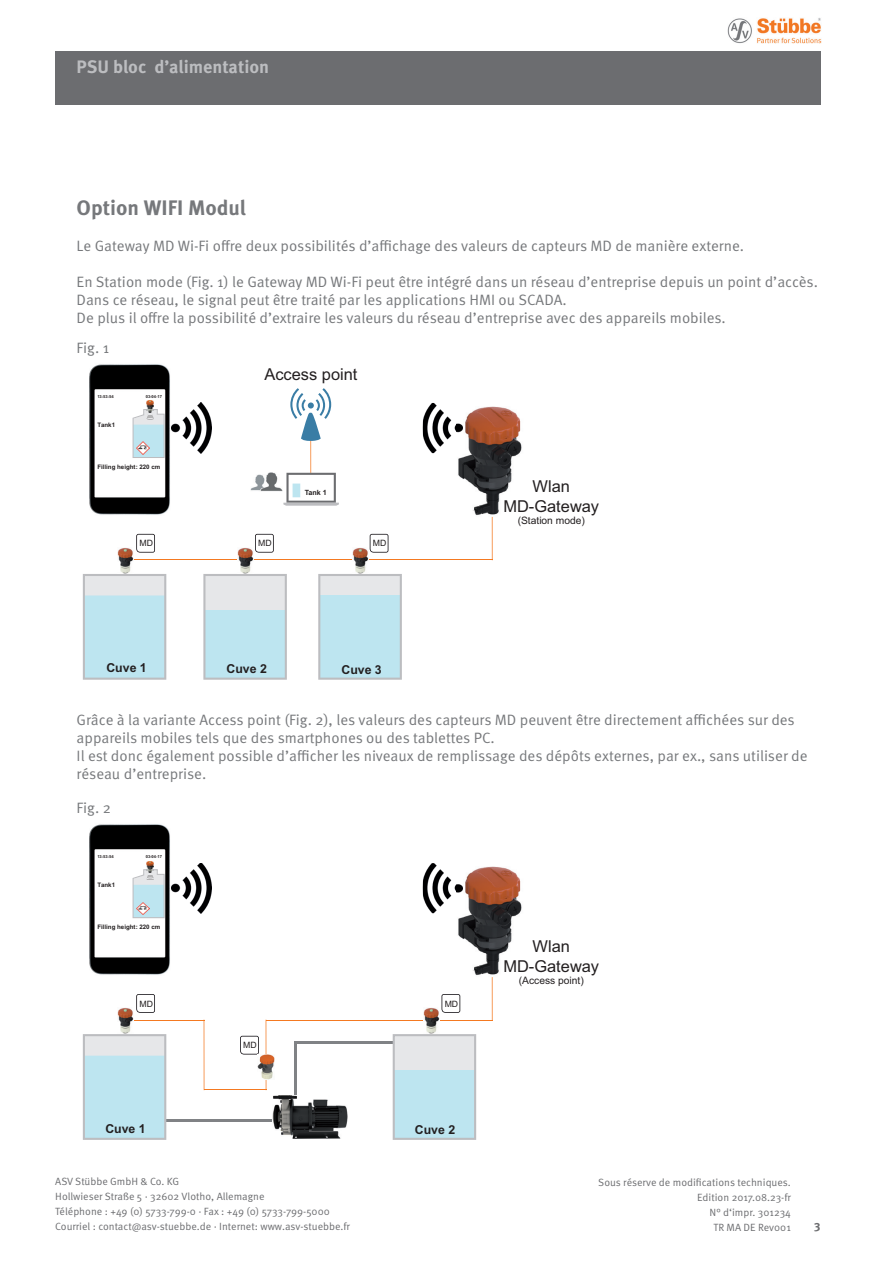
<style>
.page{position:relative;width:893px;height:1263px;background:#fff}
.page>*{position:absolute;margin:0;border:0;box-sizing:border-box;transform-origin:0 0}
.t1{font:700 21px "Meta Pro";color:#76787b}
.t2{font:700 18px "Meta Pro";letter-spacing:-.01em;color:#bcbdc0}
.t3{font:16.35px/19.6px "Arial";color:#231f20;text-align:center}
.t4{font:15px/18px "Meta Pro Norm";color:#76787b}
.t5{font:700 12.3px "Arial";color:#231f20}
.t6{font:700 12px "Meta Pro";color:#6c6d70}
.t7{font:10.5px/15px "Meta Pro Norm";color:#6c6d70}
.t8{font:10.2px "Arial";color:#231f20}
.t9{font:8.7px "Arial";color:#231f20}
.t10{font:700 7.2px "Arial";color:#231f20}
.t11{font:700 6.15px "Arial";color:#231f20}
.t12{font:700 4.05px "Arial";color:#231f20}
</style>
<div class="page">
<div style="left:55px;top:51px;width:766px;height:53px;background:#6c6d70"></div>
<img style="left:728px;top:18px;width:94px;height:26px">
<img style="left:89px;top:364px;width:81px;height:190px">
<svg style="left:133px;top:401px;width:32px;height:57px"></svg>
<hr style="left:128px;top:559px;width:365px;height:1px;background:#f47921">
<svg style="left:83px;top:574px;width:83px;height:106px;background:#c4e2ea"></svg>
<svg style="left:203px;top:574px;width:84px;height:106px;background:#cae2e9"></svg>
<svg style="left:318px;top:574px;width:84px;height:106px;background:#c4e2ea"></svg>
<img style="left:352px;top:548px;width:16px;height:25px">
<img style="left:237px;top:548px;width:16px;height:25px">
<img style="left:118px;top:547px;width:16px;height:26px">
<hr style="left:492px;top:517px;width:1px;height:43px;background:#f47921">
<hr style="left:310px;top:440px;width:1px;height:33px;background:#f47921">
<svg style="left:136px;top:534px;width:19px;height:19px"></svg>
<svg style="left:255px;top:534px;width:19px;height:19px"></svg>
<svg style="left:370px;top:534px;width:18px;height:19px"></svg>
<img style="left:171px;top:403px;width:40px;height:50px">
<img style="left:423px;top:403px;width:34px;height:50px">
<svg style="left:283px;top:473px;width:56px;height:33px"></svg>
<svg style="left:290px;top:388px;width:41px;height:53px"></svg>
<img style="left:251px;top:472px;width:32px;height:19px">
<img style="left:458px;top:406px;width:64px;height:111px">
<img style="left:457px;top:406px;width:5px;height:47px">
<img style="left:505px;top:500px;width:17px;height:15px">
<hr style="left:294px;top:1041px;width:3px;height:81px;background:#808285">
<hr style="left:294px;top:1041px;width:100px;height:3px;background:#808285">
<hr style="left:165px;top:1119px;width:132px;height:3px;background:#808285">
<img style="left:89px;top:824px;width:81px;height:190px">
<svg style="left:133px;top:861px;width:32px;height:57px"></svg>
<hr style="left:128px;top:1020px;width:76px;height:1px;background:#f47921">
<svg style="left:83px;top:1034px;width:83px;height:106px;background:#c4e2ea"></svg>
<svg style="left:393px;top:1034px;width:83px;height:106px;background:#c9e2e9"></svg>
<img style="left:118px;top:1007px;width:16px;height:26px">
<hr style="left:492px;top:977px;width:1px;height:43px;background:#f47921">
<svg style="left:136px;top:994px;width:19px;height:19px"></svg>
<svg style="left:240px;top:1036px;width:19px;height:18px"></svg>
<svg style="left:442px;top:994px;width:18px;height:19px"></svg>
<img style="left:171px;top:863px;width:40px;height:50px">
<img style="left:423px;top:863px;width:34px;height:50px">
<img style="left:273px;top:1095px;width:75px;height:44px">
<hr style="left:266px;top:1020px;width:227px;height:1px;background:#f47921">
<img style="left:424px;top:1008px;width:16px;height:25px">
<hr style="left:266px;top:1020px;width:1px;height:70px;background:#f47921">
<hr style="left:204px;top:1089px;width:62px;height:1px;background:#f47921">
<img style="left:257px;top:1054px;width:18px;height:25px">
<hr style="left:204px;top:1020px;width:1px;height:70px;background:#f47921">
<img style="left:458px;top:866px;width:64px;height:109px">
<img style="left:457px;top:866px;width:5px;height:47px">
<img style="left:505px;top:960px;width:17px;height:15px">
<p class="t2" style="left:77px;top:53px;width:194px">PSU bloc d’alimentation</p>
<h1 class="t1" style="left:77px;top:191px;width:171px">Option WIFI Modul</h1>
<p class="t4" style="left:77px;top:236px;width:669px">Le Gateway MD Wi-Fi offre deux possibilités d’affichage des valeurs de capteurs MD de manière externe.</p>
<p class="t4" style="left:77px;top:272px;width:743px">En Station mode (Fig. 1) le Gateway MD Wi-Fi peut être intégré dans un réseau d’entreprise depuis un point d’accès.<br>Dans ce réseau, le signal peut être traité par les applications HMI ou SCADA.<br>De plus il offre la possibilité d’extraire les valeurs du réseau d’entreprise avec des appareils mobiles.</p>
<p class="t4" style="left:77px;top:338px;width:34px">Fig. 1</p>
<p class="t12" style="left:97px;top:394px;width:18px">13:53:54</p>
<p class="t12" style="left:146px;top:394px;width:18px">03-04-17</p>
<p class="t11" style="left:97px;top:420px;width:19px">Tank1</p>
<p class="t11" style="left:97px;top:462px;width:64px">Filling height: 220 cm</p>
<p class="t3" style="left:264px;top:365px;width:95px">Access point</p>
<p class="t10" style="left:305px;top:488px;width:24px">Tank 1</p>
<p class="t9" style="left:139px;top:538px;width:15px">MD</p>
<p class="t9" style="left:258px;top:538px;width:15px">MD</p>
<p class="t9" style="left:373px;top:538px;width:15px">MD</p>
<p class="t5" style="left:106px;top:660px;width:42px">Cuve 1</p>
<p class="t5" style="left:227px;top:661px;width:42px">Cuve 2</p>
<p class="t5" style="left:341px;top:661px;width:42px">Cuve 3</p>
<p class="t3" style="left:503px;top:476px;width:97px">Wlan<br>MD-Gateway</p>
<p class="t8" style="left:518px;top:514px;width:69px">(Station mode)</p>
<p class="t4" style="left:77px;top:710px;width:733px">Grâce à la variante Access point (Fig. 2), les valeurs des capteurs MD peuvent être directement affichées sur des appareils mobiles tels que des smartphones ou des tablettes PC.<br>Il est donc également possible d’afficher les niveaux de remplissage des dépôts externes, par ex., sans utiliser de réseau d’entreprise.</p>
<p class="t4" style="left:77px;top:798px;width:36px">Fig. 2</p>
<p class="t12" style="left:97px;top:854px;width:18px">13:53:54</p>
<p class="t12" style="left:146px;top:854px;width:18px">03-04-17</p>
<p class="t11" style="left:97px;top:880px;width:19px">Tank1</p>
<p class="t11" style="left:97px;top:923px;width:64px">Filling height: 220 cm</p>
<p class="t9" style="left:139px;top:998px;width:15px">MD</p>
<p class="t9" style="left:243px;top:1039px;width:15px">MD</p>
<p class="t9" style="left:445px;top:998px;width:15px">MD</p>
<p class="t3" style="left:503px;top:936px;width:97px">Wlan<br>MD-Gateway</p>
<p class="t8" style="left:519px;top:974px;width:66px">(Access point)</p>
<p class="t5" style="left:105px;top:1120px;width:42px">Cuve 1</p>
<p class="t5" style="left:415px;top:1121px;width:42px">Cuve 2</p>
<p class="t7" style="left:55px;top:1173px;width:296px">ASV Stübbe GmbH &amp; Co. KG<br>Hollwieser Straße 5 · 32602 Vlotho, Allemagne<br>Téléphone : +49 (0) 5733-799-0 · Fax : +49 (0) 5733-799-5000<br>Courriel : contact@asv-stuebbe.de · Internet: www.asv-stuebbe.fr</p>
<p class="t7" style="left:598px;top:1174px;width:194px;text-align:right">Sous réserve de modifications techniques.<br>Edition 2017.08.23-fr<br>N° d‘impr. 301234<br>TR MA DE Rev001</p>
<p class="t6" style="left:814px;top:1217px;width:8px">3</p>
</div>
